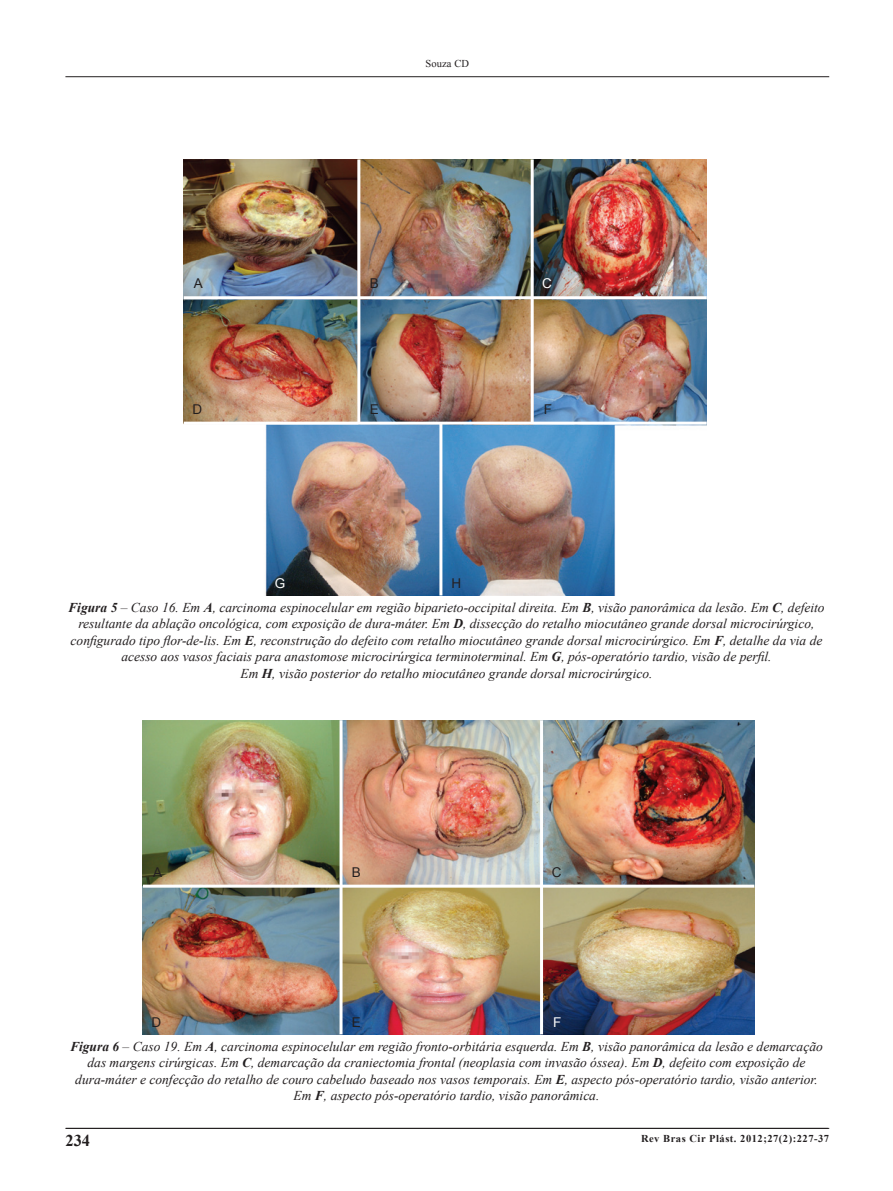
<style>
.page{position:relative;width:893px;height:1191px;background:#fff}
.page>*{position:absolute;margin:0;border:0;box-sizing:border-box;transform-origin:0 0}
.t1{font:700 16.5px "Times New Roman";color:#231f20}
.t2{font:italic 13.5px/16.5px "Times New Roman";color:#231f20;text-align:center}
.t3{font:13.5px "Arial";color:#231f20}
.t4{font:13.5px "Arial";color:#fff}
.t5{font:700 10.5px "Times New Roman";letter-spacing:.05em;color:#231f20}
.t6{font:10.5px "Times New Roman";letter-spacing:.01em;color:#231f20}
.s1{font-weight:700}
</style>
<div class="page">
<hr style="left:65px;top:1128px;width:764px;height:1px;background:#231f20">
<hr style="left:65px;top:76px;width:764px;height:1px;background:#231f20">
<img style="left:184px;top:159px;width:523px;height:436px">
<hr style="left:184px;top:296px;width:523px;height:3px;background:#fff">
<hr style="left:184px;top:421px;width:523px;height:3px;background:#fff">
<hr style="left:357px;top:159px;width:3px;height:264px;background:#fff">
<hr style="left:531px;top:159px;width:3px;height:264px;background:#fff">
<hr style="left:439px;top:423px;width:3px;height:172px;background:#fff">
<img style="left:143px;top:720px;width:611px;height:314px">
<hr style="left:143px;top:884px;width:611px;height:3px;background:#fff">
<hr style="left:340px;top:720px;width:3px;height:314px;background:#fff">
<hr style="left:540px;top:720px;width:3px;height:314px;background:#fff">
<p class="t6" style="left:425px;top:57px;width:45px">Souza CD</p>
<p class="t3" style="left:194px;top:275px;width:11px">A</p>
<p class="t3" style="left:192px;top:400px;width:11px">D</p>
<p class="t3" style="left:370px;top:275px;width:11px">B</p>
<p class="t3" style="left:370px;top:400px;width:11px">E</p>
<p class="t4" style="left:275px;top:574px;width:12px">G</p>
<p class="t3" style="left:452px;top:574px;width:11px">H</p>
<p class="t4" style="left:542px;top:275px;width:11px">C</p>
<p class="t3" style="left:544px;top:400px;width:10px">F</p>
<p class="t2" style="left:68px;top:599px;width:758px"><span class="s1">Figura 5</span> – Caso 16. Em <span class="s1">A</span>, carcinoma espinocelular em região biparieto-occipital direita. Em <span class="s1">B</span>, visão panorâmica da lesão. Em <span class="s1">C</span>, defeito resultante da ablação oncológica, com exposição de dura-máter. Em <span class="s1">D</span>, dissecção do retalho miocutâneo grande dorsal microcirúrgico, configurado tipo flor-de-lis. Em <span class="s1">E</span>, reconstrução do defeito com retalho miocutâneo grande dorsal microcirúrgico. Em <span class="s1">F</span>, detalhe da via de acesso aos vasos faciais para anastomose microcirúrgica terminoterminal. Em <span class="s1">G</span>, pós-operatório tardio, visão de perfil.<br>Em <span class="s1">H</span>, visão posterior do retalho miocutâneo grande dorsal microcirúrgico.</p>
<p class="t3" style="left:153px;top:863px;width:11px">A</p>
<p class="t3" style="left:352px;top:863px;width:11px">B</p>
<p class="t3" style="left:552px;top:863px;width:11px">C</p>
<p class="t4" style="left:553px;top:1013px;width:10px">F</p>
<p class="t2" style="left:70px;top:1037px;width:754px"><span class="s1">Figura 6</span> – Caso 19. Em <span class="s1">A</span>, carcinoma espinocelular em região fronto-orbitária esquerda. Em <span class="s1">B</span>, visão panorâmica da lesão e demarcação das margens cirúrgicas. Em <span class="s1">C</span>, demarcação da craniectomia frontal (neoplasia com invasão óssea). Em <span class="s1">D</span>, defeito com exposição de dura-máter e confecção do retalho de couro cabeludo baseado nos vasos temporais. Em <span class="s1">E</span>, aspecto pós-operatório tardio, visão anterior.<br>Em <span class="s1">F</span>, aspecto pós-operatório tardio, visão panorâmica.</p>
<p class="t3" style="left:152px;top:1013px;width:11px">D</p>
<p class="t3" style="left:352px;top:1013px;width:11px">E</p>
<p class="t1" style="left:65px;top:1129px;width:26px">234</p>
<p class="t5" style="left:641px;top:1131px;width:190px">Rev Bras Cir Plást. 2012;27(2):227-37</p>
</div>
